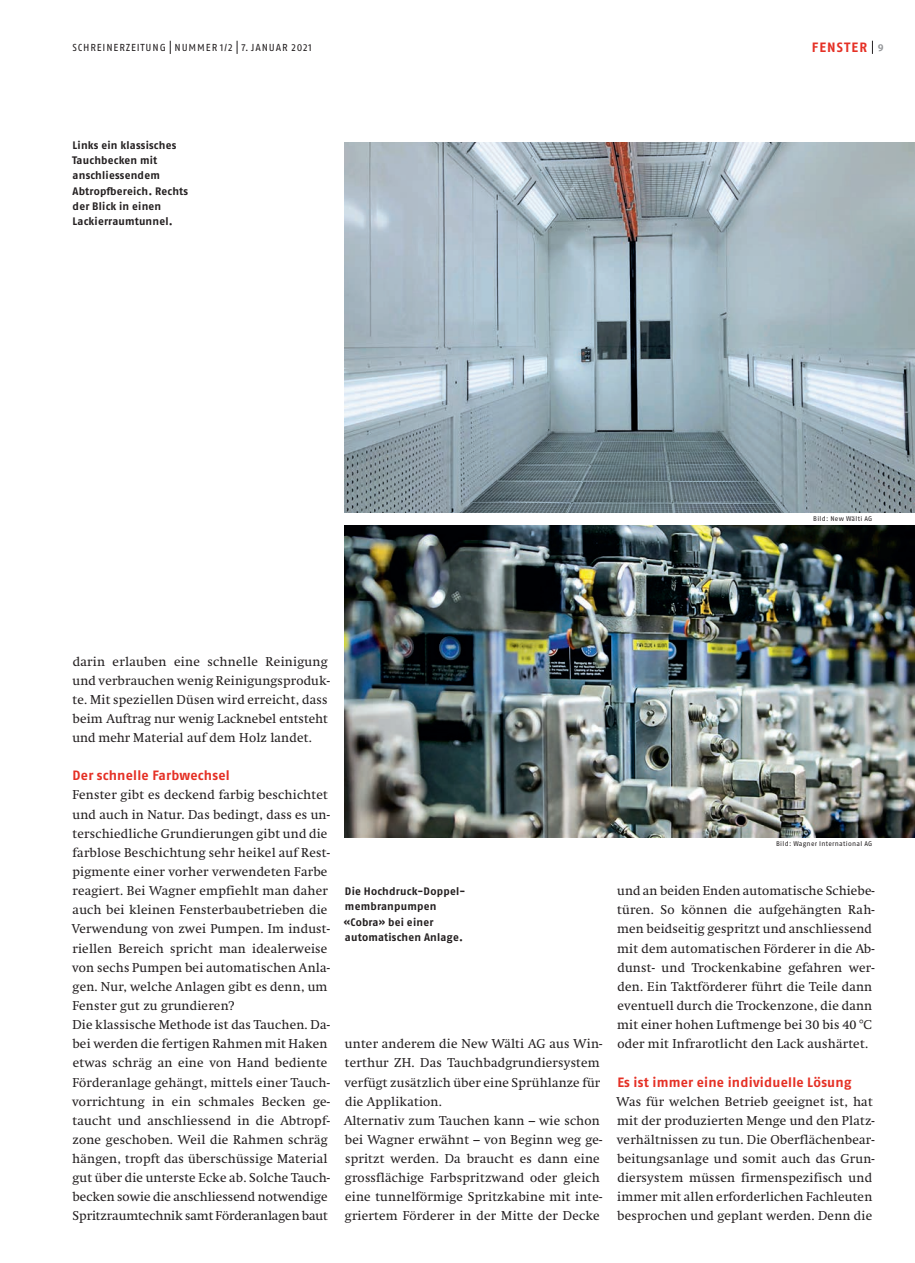
<style>
.page{position:relative;width:915px;height:1263px;background:#fff}
.page>*{position:absolute;margin:0;border:0;box-sizing:border-box;transform-origin:0 0}
.t1{font:700 13.5px "Fago OT";letter-spacing:.02em;color:#e53025}
.t2{font:700 13.5px "Fago OT";letter-spacing:.085em;color:#e53025}
.t3{font:12.75px/19.2px "Swift";letter-spacing:.02em;color:#231f20}
.t4{font:700 10.8px/15.3px "Fago OT";letter-spacing:.02em;color:#231f20}
.t5{font:10.2px "Fago OT";letter-spacing:.085em;color:#231f20}
.t6{font:6.75px "Fago OT";letter-spacing:.04em;color:#231f20}
.s1{font-size:10.2px;color:#939598}
</style>
<div class="page">
<img style="left:344px;top:142px;width:570px;height:370px">
<img style="left:344px;top:525px;width:570px;height:313px">
<svg style="left:871px;top:41px;width:1px;height:13px"></svg>
<svg style="left:170px;top:41px;width:1px;height:13px"></svg>
<svg style="left:237px;top:41px;width:1px;height:13px"></svg>
<p class="t5" style="left:72px;top:41px;width:191px">SCHREINERZEITUNG NUMMER 1/2 7. Januar</p>
<p class="t5" style="left:291px;top:41px;width:22px">2021</p>
<p class="t2" style="left:811px;top:39px;width:73px">Fenster <span class="s1">9</span></p>
<p class="t4" style="left:72px;top:137px;width:117px">Links ein klassisches<br>Tauchbecken mit anschliessendem<br>Abtropfbereich. Rechts der Blick in einen<br>Lackierraumtunnel.</p>
<p class="t6" style="left:812px;top:514px;width:61px">Bild: New Wälti AG</p>
<p class="t3" style="left:72px;top:652px;width:259px">darin erlauben eine schnelle Reinigung und verbrauchen wenig Reinigungsproduk&shy;te. Mit speziellen Düsen wird erreicht, dass beim Auftrag nur wenig Lacknebel entsteht und mehr Material auf dem Holz landet.</p>
<p class="t1" style="left:73px;top:767px;width:159px">Der schnelle Farbwechsel</p>
<p class="t3" style="left:72px;top:786px;width:260px">Fenster gibt es deckend farbig beschichtet und auch in Natur. Das bedingt, dass es un&shy;terschiedliche Grundierungen gibt und die farblose Beschichtung sehr heikel auf Rest&shy;pigmente einer vorher verwendeten Farbe reagiert. Bei Wagner empfiehlt man daher auch bei kleinen Fensterbaubetrieben die Verwendung von zwei Pumpen. Im indust&shy;riellen Bereich spricht man idealerweise von sechs Pumpen bei automatischen Anla&shy;gen. Nur, welche Anlagen gibt es denn, um Fenster gut zu grundieren?<br>Die klassische Methode ist das Tauchen. Da&shy;bei werden die fertigen Rahmen mit Haken etwas schräg an eine von Hand bediente Förderanlage gehängt, mittels einer Tauch&shy;vorrichtung in ein schmales Becken ge&shy;taucht und anschliessend in die Abtropf&shy;zone geschoben. Weil die Rahmen schräg hängen, tropft das überschüssige Material gut über die unterste Ecke ab. Solche Tauch&shy;becken sowie die anschliessend notwendige Spritzraumtechnik samt Förderanlagen baut</p>
<p class="t4" style="left:344px;top:884px;width:123px">Die Hochdruck-Doppel&shy;membranpumpen «Cobra» bei einer automatischen Anlage.</p>
<p class="t3" style="left:344px;top:1034px;width:260px">unter anderem die New Wälti AG aus Win&shy;terthur ZH. Das Tauchbadgrundiersystem verfügt zusätzlich über eine Sprühlanze für die Applikation.<br>Alternativ zum Tauchen kann – wie schon bei Wagner erwähnt – von Beginn weg ge&shy;spritzt werden. Da braucht es dann eine grossflächige Farbspritzwand oder gleich eine tunnelförmige Spritzkabine mit inte&shy;griertem Förderer in der Mitte der Decke</p>
<p class="t6" style="left:775px;top:840px;width:98px">Bild: Wagner International AG</p>
<p class="t3" style="left:617px;top:881px;width:259px">und an beiden Enden automatische Schiebe&shy;türen. So können die aufgehängten Rah&shy;men beidseitig gespritzt und anschliessend mit dem automatischen Förderer in die Ab&shy;dunst- und Trockenkabine gefahren wer&shy;den. Ein Taktförderer führt die Teile dann eventuell durch die Trockenzone, die dann mit einer hohen Luftmenge bei 30 bis 40 °C oder mit Infrarotlicht den Lack aushärtet.</p>
<p class="t1" style="left:617px;top:1074px;width:236px">Es ist immer eine individuelle Lösung</p>
<p class="t3" style="left:616px;top:1092px;width:259px">Was für welchen Betrieb geeignet ist, hat mit der produzierten Menge und den Platz&shy;verhältnissen zu tun. Die Oberflächenbear&shy;beitungsanlage und somit auch das Grun&shy;diersystem müssen firmenspezifisch und immer mit allen erforderlichen Fachleuten besprochen und geplant werden. Denn die</p>
</div>
